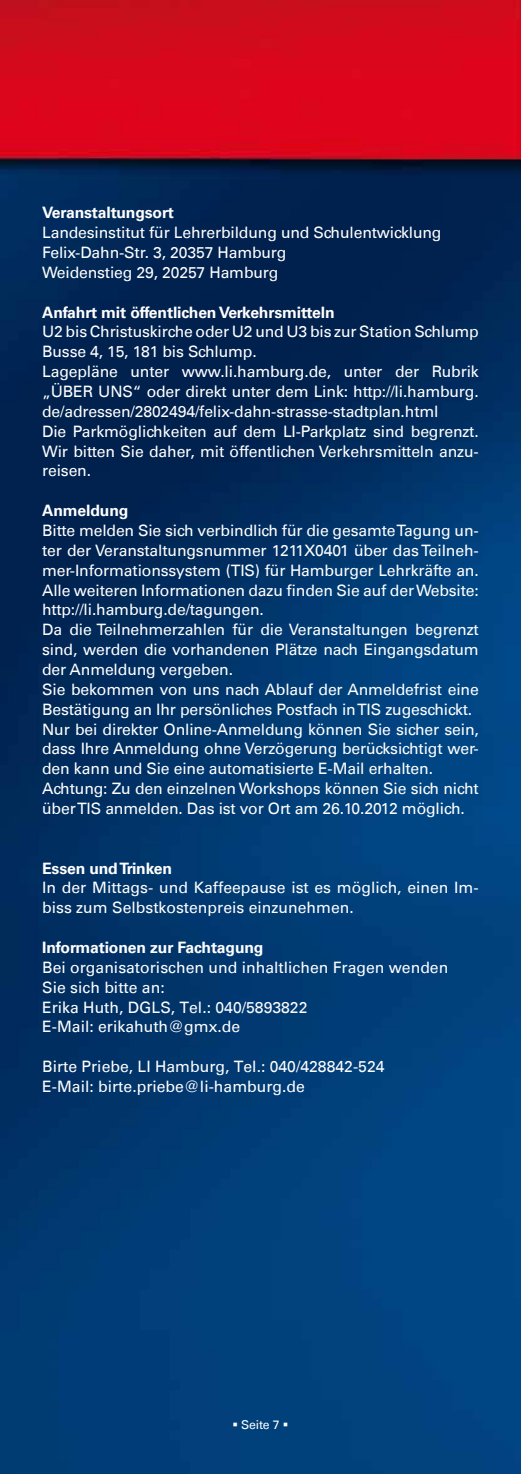
<style>
.page{position:relative;width:521px;height:1474px;background:#fff}
.page>*{position:absolute;margin:0;border:0;box-sizing:border-box;transform-origin:0 0}
.t1{font:15.75px/19.8px "Univers LT";letter-spacing:-.01em;color:#fff}
.t2{font:700 15.75px "Univers LT";letter-spacing:-.01em;color:#fff}
.t3{font:12.25px "Univers LT";letter-spacing:-.01em;color:#fff}
</style>
<div class="page">
<img style="left:0;top:0;width:521px;height:1473px">
<p class="t2" style="left:42px;top:203px;width:133px">Veranstaltungsort</p>
<p class="t1" style="left:42px;top:223px;width:401px">Landesinstitut für Lehrerbildung und Schulentwicklung<br>Felix-Dahn-Str. 3, 20357 Hamburg<br>Weidenstieg 29, 20257 Hamburg</p>
<p class="t2" style="left:42px;top:303px;width:294px">Anfahrt mit öffentlichen Verkehrsmitteln</p>
<p class="t1" style="left:42px;top:322px;width:438px">U2 bis Christuskirche oder U2 und U3 bis zur Station Schlump Busse 4, 15, 181 bis Schlump.<br>Lagepläne unter www.li.hamburg.de, unter der Rubrik „ÜBER UNS“ oder direkt unter dem Link: http://li.hamburg. de/adressen/2802494/felix-dahn-strasse-stadtplan.html<br>Die Parkmöglichkeiten auf dem LI-Parkplatz sind begrenzt.<br>Wir bitten Sie daher, mit öffentlichen Verkehrsmitteln anzu&shy;reisen.</p>
<p class="t2" style="left:42px;top:501px;width:88px">Anmeldung</p>
<p class="t1" style="left:42px;top:520px;width:438px">Bitte melden Sie sich verbindlich für die gesamte Tagung un&shy;ter der Veranstaltungsnummer 1211X0401 über das Teilneh&shy;mer-Informationssystem (TIS) für Hamburger Lehrkräfte an.<br>Alle weiteren Informationen dazu finden Sie auf der Website: http://li.hamburg.de/tagungen.<br>Da die Teilnehmerzahlen für die Veranstaltungen begrenzt sind, werden die vorhandenen Plätze nach Eingangsdatum der Anmeldung vergeben.<br>Sie bekommen von uns nach Ablauf der Anmeldefrist eine Bestätigung an Ihr persönliches Postfach in TIS zugeschickt.<br>Nur bei direkter Online-Anmeldung können Sie sicher sein, dass Ihre Anmeldung ohne Verzögerung berücksichtigt wer&shy;den kann und Sie eine automatisierte E-Mail erhalten.<br>Achtung: Zu den einzelnen Workshops können Sie sich nicht über TIS anmelden. Das ist vor Ort am 26.10.2012 möglich.</p>
<p class="t2" style="left:42px;top:858px;width:131px">Essen und Trinken</p>
<p class="t1" style="left:42px;top:878px;width:438px">In der Mittags- und Kaffeepause ist es möglich, einen Im&shy;biss zum Selbstkostenpreis einzunehmen.</p>
<p class="t2" style="left:42px;top:938px;width:223px">Informationen zur Fachtagung</p>
<p class="t1" style="left:42px;top:957px;width:408px">Bei organisatorischen und inhaltlichen Fragen wenden Sie sich bitte an:<br>Erika Huth, DGLS, Tel.: 040/5893822<br>E-Mail: erikahuth@gmx.de</p>
<p class="t1" style="left:42px;top:1056px;width:344px">Birte Priebe, LI Hamburg, Tel.: 040/428842-524<br>E-Mail: birte.priebe@li-hamburg.de</p>
<p class="t3" style="left:232px;top:1417px;width:58px">▪ Seite 7 ▪</p>
</div>
